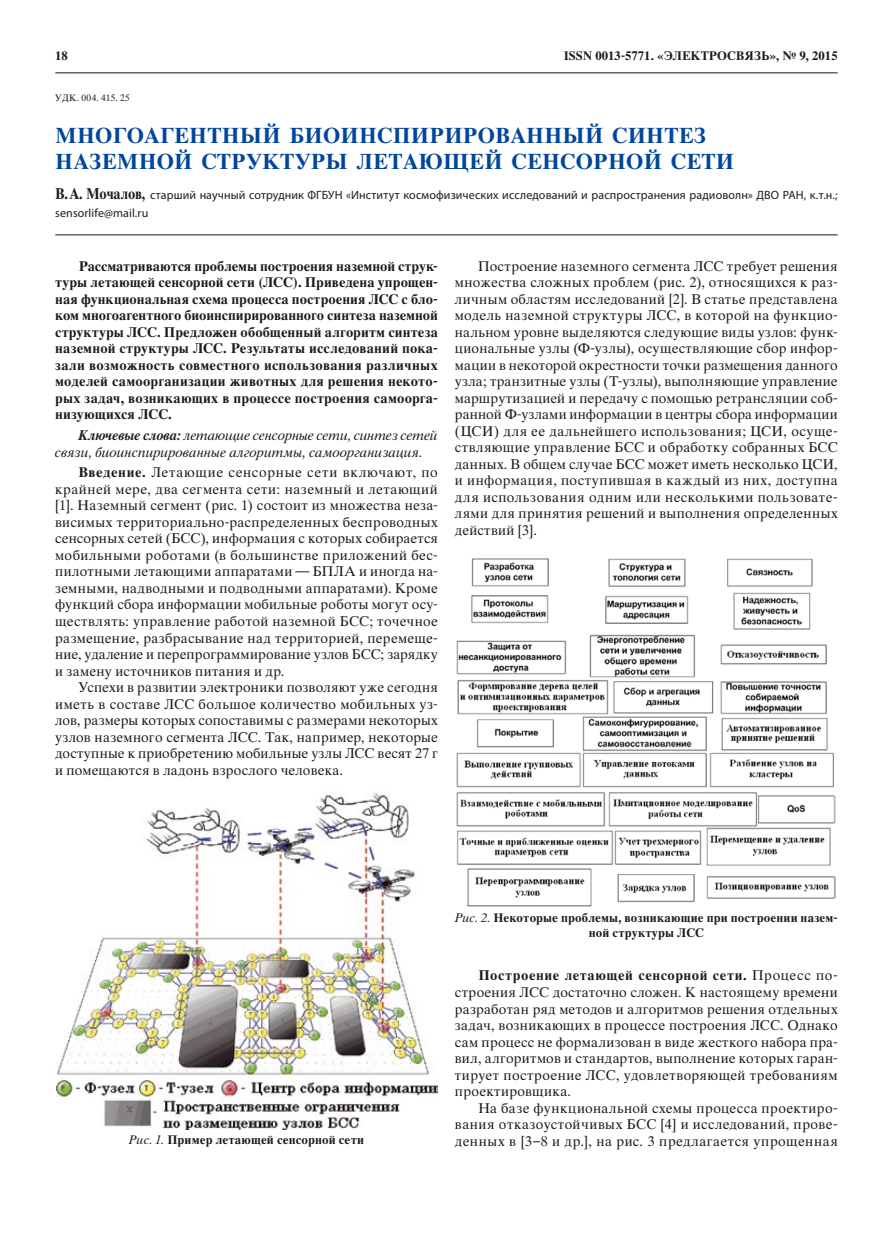
<style>
.page{position:relative;width:893px;height:1234px;background:#fff}
.page>*{position:absolute;margin:0;border:0;box-sizing:border-box;transform-origin:0 0}
.t1{font:700 21px/25.5px "Thames C";letter-spacing:.01em;color:#00469b}
.t2{font:13.5px/16.5px "Thames C";letter-spacing:.03em;color:#1b1c20;text-align:justify}
.t3{font:700 13.5px/16.5px "Thames C";letter-spacing:.02em;color:#1b1c20;text-align:justify}
.t4{font:italic 13.5px/16.5px "Thames C";color:#1b1c20}
.t5{font:700 12px/15px "Thames C";letter-spacing:.01em;color:#1b1c20;text-align:center}
.t6{font:12px/18px "Myriad Pro";letter-spacing:.01em;color:#1b1c20}
.t7{font:9px "Thames C";letter-spacing:.045em;color:#1b1c20}
.s1{font-family:"Thames C";font-weight:700;font-size:15px}
.s2{font-weight:700}
.s3{font-weight:400;font-style:italic}
</style>
<div class="page">
<hr style="left:55px;top:72px;width:783px;height:1px;background:#1b1c20">
<hr style="left:55px;top:234px;width:783px;height:1px;background:#1b1c20">
<img style="left:55px;top:793px;width:383px;height:336px">
<img style="left:457px;top:558px;width:379px;height:348px">
<p class="t5" style="left:55px;top:48px;width:14px">18</p>
<p class="t5" style="left:564px;top:48px;width:275px">ISSN 0013-5771. «ЭЛЕКТРОСВЯЗЬ», № 9, 2015</p>
<p class="t7" style="left:55px;top:92px;width:76px">УДК. 004. 415. 25</p>
<h1 class="t1" style="left:55px;top:123px;width:680px">МНОГОАГЕНТНЫЙ БИОИНСПИРИРОВАННЫЙ СИНТЕЗ<br>НАЗЕМНОЙ СТРУКТУРЫ ЛЕТАЮЩЕЙ СЕНСОРНОЙ СЕТИ</h1>
<p class="t6" style="left:55px;top:186px;width:784px"><span class="s1">В.А. Мочалов,</span> старший научный сотрудник ФГБУН «Институт космофизических исследований и распространения радиоволн» ДВО РАН, к.т.н.; sensorlife@mail.ru</p>
<p class="t3" style="left:55px;top:258px;width:384px;text-indent:23px">Рассматриваются проблемы построения наземной струк&shy;туры летающей сенсорной сети (ЛСС). Приведена упрощен&shy;ная функциональная схема процесса построения ЛСС с бло&shy;ком многоагентного биоинспирированного синтеза наземной структуры ЛСС. Предложен обобщенный алгоритм синтеза наземной структуры ЛСС. Результаты исследований пока&shy;зали возможность совместного использования различных моделей самоорганизации животных для решения некото&shy;рых задач, возникающих в процессе построения самоорга&shy;низующихся ЛСС.</p>
<p class="t4" style="left:55px;top:427px;width:384px;text-indent:23px"><span class="s2">Ключевые слова:</span> летающие сенсорные сети, синтез сетей связи, биоинспирированные алгоритмы, самоорганизация.</p>
<p class="t2" style="left:55px;top:464px;width:384px;text-indent:23px"><span class="s2">Введение.</span> Летающие сенсорные сети включают, по крайней мере, два сегмента сети: наземный и летающий [1]. Наземный сегмент (рис. 1) состоит из множества неза&shy;висимых территориально-распределенных беспроводных сенсорных сетей (БСС), информация с которых собирается мобильными роботами (в большинстве приложений бес&shy;пилотными летающими аппаратами — БПЛА и иногда на&shy;земными, надводными и подводными аппаратами). Кроме функций сбора информации мобильные роботы могут осу&shy;ществлять: управление работой наземной БСС; точечное размещение, разбрасывание над территорией, перемеще&shy;ние, удаление и перепрограммирование узлов БСС; зарядку и замену источников питания и др.</p>
<p class="t2" style="left:55px;top:679px;width:384px;text-indent:23px">Успехи в развитии электроники позволяют уже сегодня иметь в составе ЛСС большое количество мобильных уз&shy;лов, размеры которых сопоставимы с размерами некоторых узлов наземного сегмента ЛСС. Так, например, некоторые доступные к приобретению мобильные узлы ЛСС весят 27 г и помещаются в ладонь взрослого человека.</p>
<p class="t2" style="left:455px;top:258px;width:384px;text-indent:23px">Построение наземного сегмента ЛСС требует решения множества сложных проблем (рис. 2), относящихся к раз&shy;личным областям исследований [2]. В статье представлена модель наземной структуры ЛСС, в которой на функцио&shy;нальном уровне выделяются следующие виды узлов: функ&shy;циональные узлы (Ф-узлы), осуществляющие сбор инфор&shy;мации в некоторой окрестности точки размещения данного узла; транзитные узлы (Т-узлы), выполняющие управление маршрутизацией и передачу с помощью ретрансляции соб&shy;ранной Ф-узлами информации в центры сбора информации (ЦСИ) для ее дальнейшего использования; ЦСИ, осуще&shy;ствляющие управление БСС и обработку собранных БСС данных. В общем случае БСС может иметь несколько ЦСИ, и информация, поступившая в каждый из них, доступна для использования одним или несколькими пользовате&shy;лями для принятия решений и выполнения определенных действий [3].</p>
<p class="t5" style="left:455px;top:910px;width:384px"><span class="s3">Рис. 2.</span> Некоторые проблемы, возникающие при построении назем&shy;ной структуры ЛСС</p>
<p class="t2" style="left:455px;top:967px;width:384px;text-indent:23px"><span class="s2">Построение летающей сенсорной сети.</span> Процесс по&shy;строения ЛСС достаточно сложен. К настоящему времени разработан ряд методов и алгоритмов решения отдельных задач, возникающих в процессе построения ЛСС. Однако сам процесс не формализован в виде жесткого набора пра&shy;вил, алгоритмов и стандартов, выполнение которых гаран&shy;тирует построение ЛСС, удовлетворяющей требованиям проектировщика.</p>
<p class="t2" style="left:455px;top:1099px;width:384px;text-align:right">На базе функциональной схемы процесса проектиро&shy;вания отказоустойчивых БСС [4] и исследований, прове-</p>
<p class="t5" style="left:129px;top:1132px;width:236px"><span class="s3">Рис. 1.</span> Пример летающей сенсорной сети</p>
<p class="t2" style="left:455px;top:1132px;width:384px">денных в [3–8 и др.], на рис. 3 предлагается упрощенная</p>
</div>
